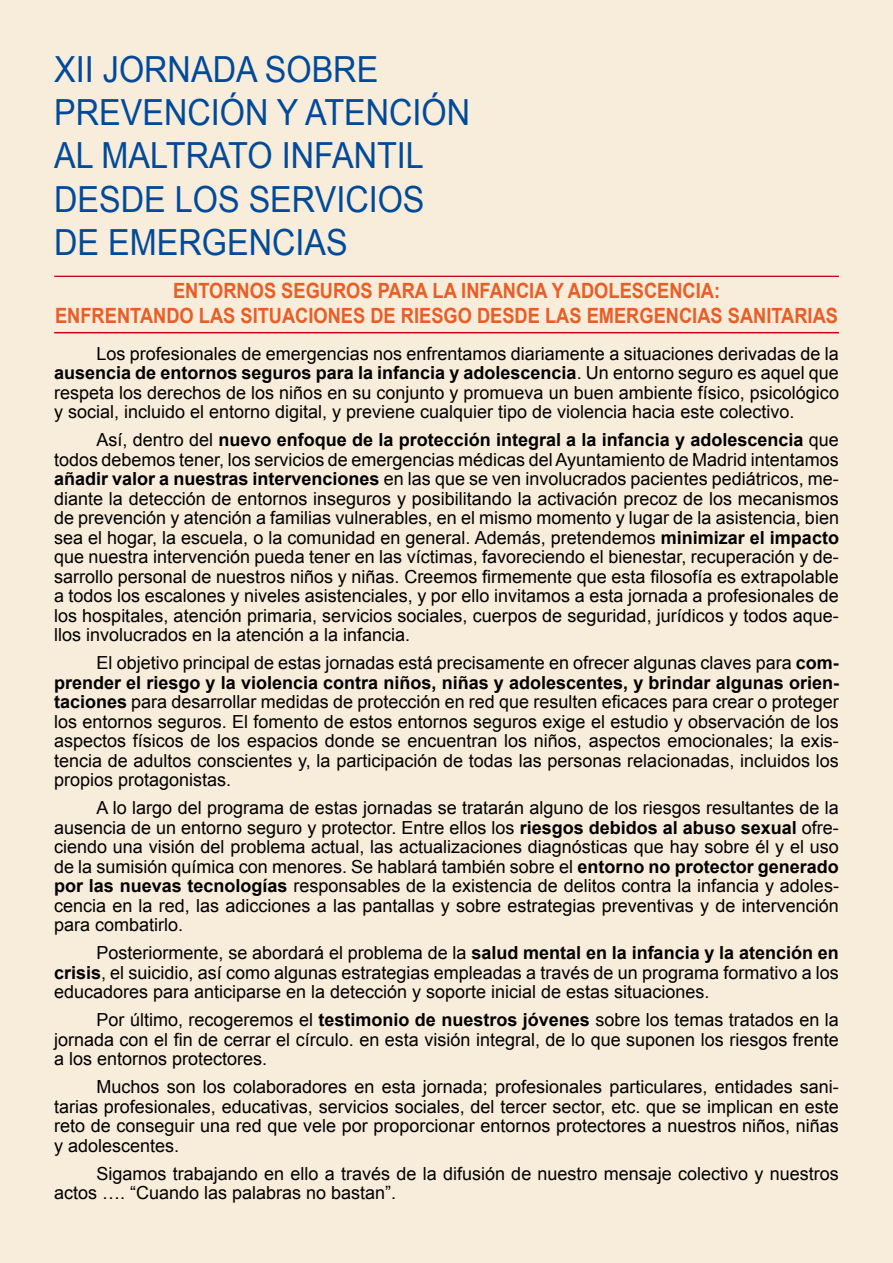
<style>
.page{position:relative;width:893px;height:1263px;background:#f8ecda}
.page>*{position:absolute;margin:0;border:0;box-sizing:border-box;transform-origin:0 0}
.t1{font:36px/43.2px "Arial";color:#004a99;scale:.9 1}
.t2{font:700 21px/25.2px "Arial";color:#e95e27;text-align:center;scale:.87 1}
.t3{font:18px/19.5px "Arial";color:#000;text-align:justify}
.s1{font-weight:700}
</style>
<div class="page">
<hr style="left:54px;top:276px;width:785px;height:1px;background:#c4071c">
<hr style="left:54px;top:332px;width:785px;height:1px;background:#c4071c">
<h1 class="t1" style="left:54px;top:48px;width:464px">XII JORNADA SOBRE<br>PREVENCIÓN Y ATENCIÓN<br>AL MALTRATO INFANTIL<br>DESDE LOS SERVICIOS<br>DE EMERGENCIAS</h1>
<p class="t2" style="left:55px;top:279px;width:901px">ENTORNOS SEGUROS PARA LA INFANCIA Y ADOLESCENCIA:<br>ENFRENTANDO LAS SITUACIONES DE RIESGO DESDE LAS EMERGENCIAS SANITARIAS</p>
<p class="t3" style="left:54px;top:344px;width:786px;text-indent:43px">Los profesionales de emergencias nos enfrentamos diariamente a situaciones derivadas de la <span class="s1">ausencia de entornos seguros para la infancia y adolescencia</span>. Un entorno seguro es aquel que respeta los derechos de los niños en su conjunto y promueva un buen ambiente físico, psicológico y social, incluido el entorno digital, y previene cualquier tipo de violencia hacia este colectivo.</p>
<p class="t3" style="left:54px;top:430px;width:786px;text-indent:43px">Así, dentro del <span class="s1">nuevo enfoque de la protección integral a la infancia y adolescencia</span> que todos debemos tener, los servicios de emergencias médicas del Ayuntamiento de Madrid intentamos <span class="s1">añadir valor a nuestras intervenciones</span> en las que se ven involucrados pacientes pediátricos, me&shy;diante la detección de entornos inseguros y posibilitando la activación precoz de los mecanismos de prevención y atención a familias vulnerables, en el mismo momento y lugar de la asistencia, bien sea el hogar, la escuela, o la comunidad en general. Además, pretendemos <span class="s1">minimizar el impacto </span>que nuestra intervención pueda tener en las víctimas, favoreciendo el bienestar, recuperación y de&shy;sarrollo personal de nuestros niños y niñas. Creemos firmemente que esta filosofía es extrapolable a todos los escalones y niveles asistenciales, y por ello invitamos a esta jornada a profesionales de los hospitales, atención primaria, servicios sociales, cuerpos de seguridad, jurídicos y todos aque&shy;llos involucrados en la atención a la infancia.</p>
<p class="t3" style="left:54px;top:653px;width:786px;text-indent:43px">El objetivo principal de estas jornadas está precisamente en ofrecer algunas claves para <span class="s1">com&shy;prender el riesgo y la violencia contra niños, niñas y adolescentes, y brindar algunas orien&shy;taciones</span> para desarrollar medidas de protección en red que resulten eficaces para crear o proteger los entornos seguros. El fomento de estos entornos seguros exige el estudio y observación de los aspectos físicos de los espacios donde se encuentran los niños, aspectos emocionales; la exis&shy;tencia de adultos conscientes y, la participación de todas las personas relacionadas, incluidos los propios protagonistas.</p>
<p class="t3" style="left:54px;top:798px;width:786px;text-indent:43px">A lo largo del programa de estas jornadas se tratarán alguno de los riesgos resultantes de la ausencia de un entorno seguro y protector. Entre ellos los <span class="s1">riesgos debidos al abuso sexual</span> ofre&shy;ciendo una visión del problema actual, las actualizaciones diagnósticas que hay sobre él y el uso de la sumisión química con menores. Se hablará también sobre el <span class="s1">entorno no protector generado por las nuevas tecnologías</span> responsables de la existencia de delitos contra la infancia y adoles&shy;cencia en la red, las adicciones a las pantallas y sobre estrategias preventivas y de intervención para combatirlo.</p>
<p class="t3" style="left:54px;top:943px;width:786px;text-indent:43px">Posteriormente, se abordará el problema de la <span class="s1">salud mental en la infancia y la atención en crisis</span>, el suicidio, así como algunas estrategias empleadas a través de un programa formativo a los educadores para anticiparse en la detección y soporte inicial de estas situaciones.</p>
<p class="t3" style="left:54px;top:1010px;width:786px;text-indent:43px">Por último, recogeremos el <span class="s1">testimonio de nuestros jóvenes</span> sobre los temas tratados en la jornada con el fin de cerrar el círculo. en esta visión integral, de lo que suponen los riesgos frente a los entornos protectores.</p>
<p class="t3" style="left:54px;top:1077px;width:786px;text-indent:43px">Muchos son los colaboradores en esta jornada; profesionales particulares, entidades sani&shy;tarias profesionales, educativas, servicios sociales, del tercer sector, etc. que se implican en este reto de conseguir una red que vele por proporcionar entornos protectores a nuestros niños, niñas y adolescentes.</p>
<p class="t3" style="left:54px;top:1164px;width:786px;text-indent:43px">Sigamos trabajando en ello a través de la difusión de nuestro mensaje colectivo y nuestros actos …. “Cuando las palabras no bastan”.</p>
</div>
